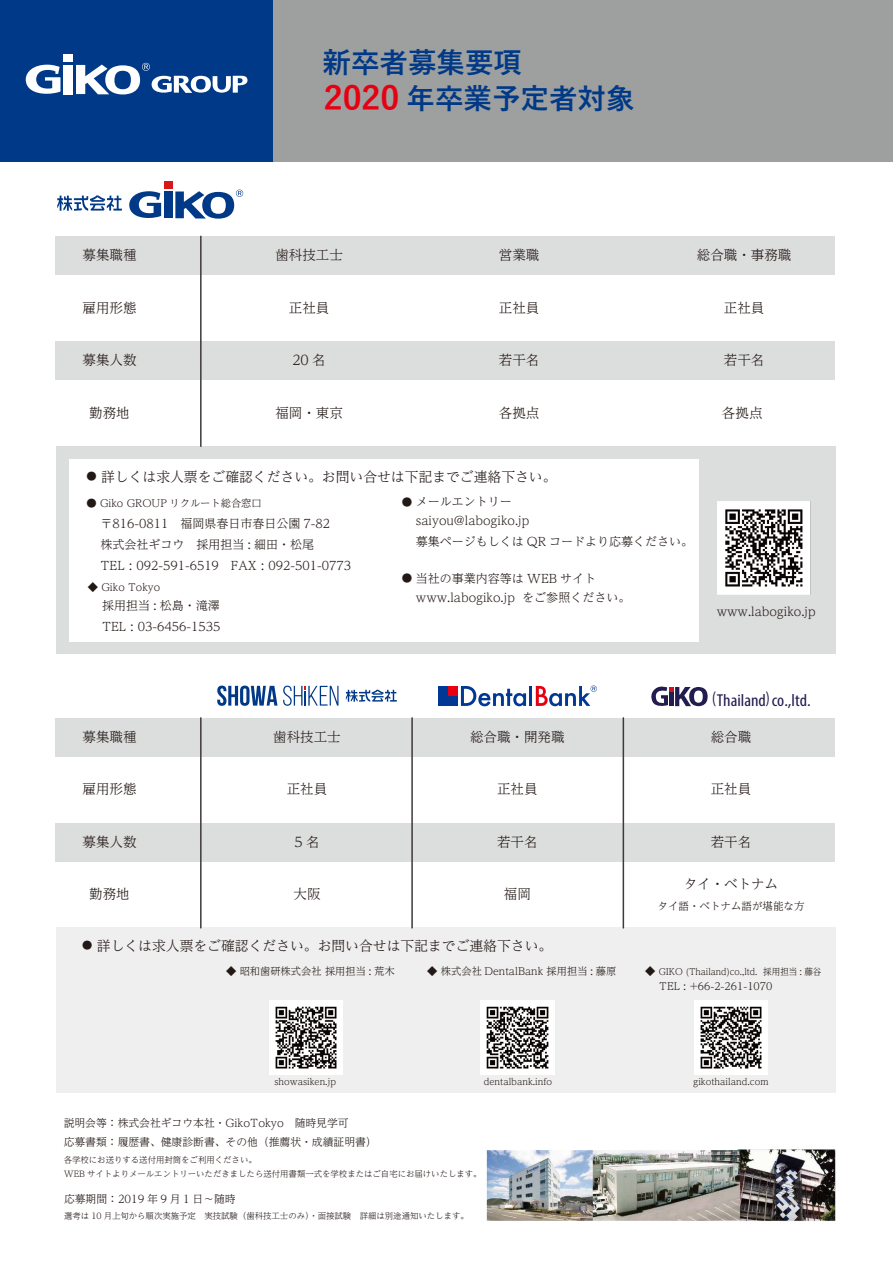
<style>
.page{position:relative;width:893px;height:1263px;background:#fff}
.page>*{position:absolute;margin:0;border:0;box-sizing:border-box;transform-origin:0 0}
.t1{font:700 28.5px/35.8px "Yu Gothic";color:#003987}
.t2{font:18px "Myriad Pro";color:#221d4e;scale:.77 1}
.t3{font:condensed 17.25px "Myriad Pro";color:#221d4e;scale:1.07 1}
.t4{font:300 13.8px "UD Reimin Pr 6 N";color:#221815}
.t5{font:300 13.5px "UD Reimin Pr 6 N";color:#221815}
.t6{font:300 12px/21px "UD Reimin Pr 6 N";color:#221815}
.t7{font:300 10.8px/18.9px "UD Reimin Pr 6 N";color:#221815}
.t8{font:300 10.5px "UD Reimin Pr 6 N";color:#221815}
.t9{font:300 10.2px "UD Reimin Pr 6 N";color:#221815}
.t10{font:300 9px "UD Reimin Pr 6 N";color:#221815}
.t11{font:300 9px "UD Reimin Pr 6 N";color:#221815;scale:.95 1}
.t12{font:300 8.4px/14.7px "UD Reimin Pr 6 N";color:#221815}
.s1{font-size:33px;color:#e60012}
.s2{font-size:10.2px}
.s3{font-size:10.5px}
.s4{font-stretch:normal;font-size:18px}
</style>
<div class="page">
<div style="left:57px;top:446px;width:779px;height:208px;background:#dcdddd"></div>
<div style="left:70px;top:459px;width:629px;height:182px;background:#fff"></div>
<div style="left:55px;top:341px;width:780px;height:39px;background:#dcdddd"></div>
<div style="left:55px;top:236px;width:780px;height:39px;background:#dcdddd"></div>
<div style="left:0;top:0;width:893px;height:161px;background:#9e9f9f"></div>
<div style="left:0;top:0;width:272px;height:161px;background:#003987"></div>
<img style="left:487px;top:1149px;width:349px;height:72px">
<img style="left:718px;top:502px;width:92px;height:92px">
<div style="left:64px;top:54px;width:9px;height:8px;background:#fff"></div>
<div style="left:64px;top:65px;width:9px;height:29px;background:#fff"></div>
<svg style="left:26px;top:65px;width:34px;height:29px"></svg>
<svg style="left:76px;top:63px;width:172px;height:31px"></svg>
<div style="left:164px;top:181px;width:9px;height:8px;background:#d71718"></div>
<div style="left:164px;top:191px;width:9px;height:27px;background:#003987"></div>
<svg style="left:129px;top:191px;width:32px;height:27px"></svg>
<svg style="left:57px;top:195px;width:65px;height:16px"></svg>
<svg style="left:175px;top:190px;width:68px;height:29px"></svg>
<hr style="left:200px;top:236px;width:2px;height:210px;background:#3e3a39">
<div style="left:57px;top:928px;width:779px;height:165px;background:#efefef"></div>
<div style="left:55px;top:823px;width:780px;height:38px;background:#dcdddd"></div>
<div style="left:55px;top:718px;width:780px;height:38px;background:#dcdddd"></div>
<hr style="left:200px;top:718px;width:2px;height:210px;background:#3e3a39">
<hr style="left:411px;top:718px;width:2px;height:210px;background:#3e3a39">
<hr style="left:623px;top:718px;width:1px;height:210px;background:#3e3a39">
<svg style="left:217px;top:686px;width:60px;height:20px"></svg>
<svg style="left:283px;top:686px;width:55px;height:20px"></svg>
<svg style="left:346px;top:690px;width:51px;height:12px"></svg>
<svg style="left:461px;top:686px;width:65px;height:20px"></svg>
<hr style="left:529px;top:686px;width:3px;height:20px;background:#003894">
<svg style="left:536px;top:685px;width:61px;height:21px"></svg>
<div style="left:438px;top:686px;width:9px;height:20px;background:#003894"></div>
<div style="left:448px;top:686px;width:10px;height:10px;background:#e60012"></div>
<div style="left:448px;top:696px;width:10px;height:10px;background:#003894"></div>
<svg style="left:651px;top:686px;width:57px;height:21px"></svg>
<img style="left:694px;top:1001px;width:74px;height:73px">
<img style="left:270px;top:1001px;width:73px;height:73px">
<img style="left:481px;top:1001px;width:73px;height:73px">
<h1 class="t1" style="left:322px;top:45px;width:314px">新卒者募集要項<br><span class="s1">2020</span> 年卒業予定者対象</h1>
<p class="t5" style="left:83px;top:244px;width:55px">募集職種</p>
<p class="t5" style="left:83px;top:296px;width:55px">雇用形態</p>
<p class="t5" style="left:83px;top:349px;width:55px">募集人数</p>
<p class="t5" style="left:697px;top:244px;width:96px">総合職・事務職</p>
<p class="t5" style="left:724px;top:296px;width:42px">正社員</p>
<p class="t5" style="left:724px;top:349px;width:42px">若干名</p>
<p class="t5" style="left:499px;top:244px;width:42px">営業職</p>
<p class="t5" style="left:499px;top:296px;width:42px">正社員</p>
<p class="t5" style="left:499px;top:349px;width:42px">若干名</p>
<p class="t5" style="left:499px;top:401px;width:42px">各拠点</p>
<p class="t5" style="left:275px;top:244px;width:69px">歯科技工士</p>
<p class="t5" style="left:289px;top:296px;width:42px">正社員</p>
<p class="t5" style="left:292px;top:349px;width:35px">20 名</p>
<p class="t5" style="left:89px;top:401px;width:42px">勤務地</p>
<p class="t5" style="left:275px;top:401px;width:69px">福岡・東京</p>
<p class="t5" style="left:722px;top:401px;width:42px">各拠点</p>
<p class="t4" style="left:86px;top:465px;width:472px"><span class="s2">●</span> 詳しくは求人票をご確認ください。お問い合せは下記までご連絡下さい。</p>
<p class="t9" style="left:86px;top:495px;width:177px">● Giko GROUP リクルート総合窓口</p>
<p class="t6" style="left:101px;top:513px;width:252px">〒816-0811　福岡県春日市春日公園 7-82<br>株式会社ギコウ　採用担当 : 細田・松尾<br>TEL : 092-591-6519　FAX : 092-501-0773</p>
<p class="t6" style="left:102px;top:595px;width:120px">採用担当 : 松島・滝澤<br>TEL : 03-6456-1535</p>
<p class="t9" style="left:88px;top:579px;width:74px">◆ Giko Tokyo</p>
<p class="t5" style="left:83px;top:726px;width:55px">募集職種</p>
<p class="t5" style="left:83px;top:778px;width:55px">雇用形態</p>
<p class="t5" style="left:83px;top:830px;width:55px">募集人数</p>
<p class="t5" style="left:273px;top:725px;width:69px">歯科技工士</p>
<p class="t5" style="left:287px;top:778px;width:42px">正社員</p>
<p class="t5" style="left:294px;top:831px;width:27px">5名</p>
<p class="t6" style="left:416px;top:492px;width:115px;line-height:19px;text-indent:-14px"><span class="s3">●</span> メールエントリーsaiyou@labogiko.jp</p>
<p class="t6" style="left:416px;top:531px;width:279px">募集ページもしくは QR コードより応募ください。</p>
<p class="t6" style="left:416px;top:568px;width:216px;line-height:19px;text-indent:-14px"><span class="s3">●</span> 当社の事業内容等は WEB サイトwww.labogiko.jp をご参照ください。</p>
<p class="t5" style="left:470px;top:725px;width:96px">総合職・開発職</p>
<p class="t5" style="left:497px;top:778px;width:42px">正社員</p>
<p class="t5" style="left:497px;top:830px;width:42px">若干名</p>
<p class="t6" style="left:717px;top:600px;width:100px">www.labogiko.jp</p>
<h3 class="t3" style="left:712px;top:689px;width:94px"><span class="s4">(</span>Thailand co.,ltd.</h3>
<h2 class="t2" style="left:766px;top:687px;width:7px">)</h2>
<p class="t5" style="left:711px;top:725px;width:42px">総合職</p>
<p class="t5" style="left:711px;top:778px;width:42px">正社員</p>
<p class="t5" style="left:711px;top:830px;width:42px">若干名</p>
<p class="t5" style="left:89px;top:883px;width:42px">勤務地</p>
<p class="t5" style="left:294px;top:883px;width:28px">大阪</p>
<p class="t5" style="left:504px;top:883px;width:28px">福岡</p>
<p class="t5" style="left:684px;top:873px;width:96px">タイ・ベトナム</p>
<p class="t8" style="left:657px;top:898px;width:148px">タイ語・ベトナム語が堪能な方</p>
<p class="t4" style="left:82px;top:934px;width:472px"><span class="s2">●</span> 詳しくは求人票をご確認ください。お問い合せは下記までご連絡下さい。</p>
<p class="t9" style="left:226px;top:963px;width:170px">◆ 昭和歯研株式会社 採用担当 : 荒木</p>
<p class="t9" style="left:427px;top:963px;width:191px">◆ 株式会社 DentalBank 採用担当 : 藤原</p>
<p class="t11" style="left:645px;top:964px;width:187px"><span class="s2">◆</span> GIKO (Thailand)co.,ltd. 採用担当 : 藤谷</p>
<p class="t9" style="left:659px;top:977px;width:115px">TEL : +66-2-261-1070</p>
<p class="t10" style="left:274px;top:1074px;width:63px">showasiken.jp</p>
<p class="t10" style="left:484px;top:1074px;width:70px">dentalbank.info</p>
<p class="t10" style="left:693px;top:1074px;width:77px">gikothailand.com</p>
<p class="t7" style="left:64px;top:1113px;width:314px">説明会等：株式会社ギコウ本社・GikoTokyo　随時見学可<br>応募書類：履歴書、健康診断書、その他（推薦状・成績証明書）</p>
<p class="t12" style="left:64px;top:1152px;width:419px">各学校にお送りする送付用封筒をご利用ください。<br>WEB サイトよりメールエントリーいただきましたら送付用書類一式を学校またはご自宅にお届けいたします。</p>
<p class="t7" style="left:64px;top:1188px;width:173px">応募期間：2019 年 9 月 1 日～随時</p>
<p class="t12" style="left:64px;top:1208px;width:406px">選考は 10 月上旬から順次実施予定　実技試験（歯科技工士のみ）・面接試験　詳細は別途通知いたします。</p>
</div>
